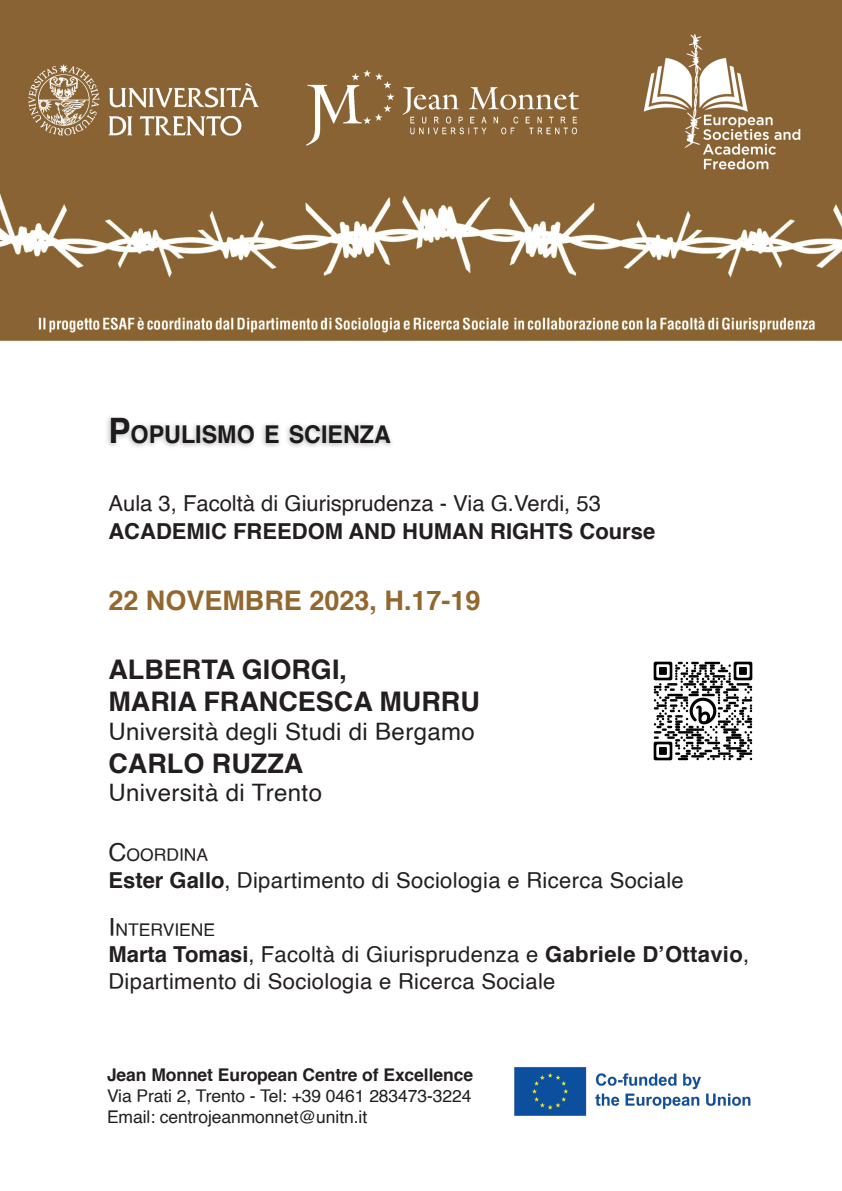
<style>
.page{position:relative;width:842px;height:1191px;background:#fff}
.page>*{position:absolute;margin:0;border:0;box-sizing:border-box;transform-origin:0 0}
.t1{font:700 27px "Helvetica";color:#231f20}
.t2{font:700 27px "Helvetica";color:#92682e}
.t3{font:700 24.5px "Helvetica";color:#231f20;scale:.95 1}
.t4{font:24px "Helvetica";letter-spacing:.015em;color:#231f20}
.t5{font:22px/26.4px "Helvetica";letter-spacing:.015em;color:#231f20}
.t6{font:700 22px "Helvetica";color:#231f20}
.t7{font:17.5px "Helvetica";letter-spacing:-.005em;color:#231f20}
.t8{font:700 17.5px "Helvetica";letter-spacing:-.005em;color:#231f20}
.t9{font:17.5px "Helvetica";color:#231f20}
.s1{font-size:35px}
.s2{font-size:25px}
.s3{font-weight:700}
</style>
<div class="page">
<img style="left:514px;top:1067px;width:237px;height:49px">
<div style="left:104px;top:413px;width:292px;height:37px;background:#231f20;opacity:.7"></div>
<img style="left:653px;top:661px;width:100px;height:100px">
<img style="left:0;top:0;width:842px;height:341px">
<p class="t3" style="left:108px;top:415px;width:299px"><span class="s1">P</span>OPULISMO E SCIENZA</p>
<p class="t5" style="left:108px;top:491px;width:494px">Aula 3, Facoltà di Giurisprudenza - Via G.Verdi, 53</p>
<p class="t6" style="left:108px;top:514px;width:548px">ACADEMIC FREEDOM AND HUMAN RIGHTS Course</p>
<p class="t2" style="left:108px;top:579px;width:374px">22 NOVEMBRE 2023, H.17-19</p>
<p class="t1" style="left:108px;top:647px;width:240px">ALBERTA GIORGI,</p>
<p class="t1" style="left:108px;top:680px;width:373px">MARIA FRANCESCA MURRU</p>
<p class="t4" style="left:108px;top:713px;width:368px">Università degli Studi di Bergamo</p>
<p class="t1" style="left:108px;top:741px;width:196px">CARLO RUZZA</p>
<p class="t4" style="left:108px;top:774px;width:215px">Università di Trento</p>
<p class="t9" style="left:108px;top:841px;width:101px"><span class="s2">C</span>OORDINA</p>
<p class="t5" style="left:108px;top:867px;width:577px"><span class="s3">Ester Gallo</span>, Dipartimento di Sociologia e Ricerca Sociale</p>
<p class="t9" style="left:108px;top:916px;width:108px"><span class="s2">I</span> NTERVIENE</p>
<p class="t5" style="left:108px;top:942px;width:642px"><span class="s3">Marta Tomasi</span>, Facoltà di Giurisprudenza e <span class="s3">Gabriele D’Ottavio</span>,<br>Dipartimento di Sociologia e Ricerca Sociale</p>
<p class="t8" style="left:107px;top:1060px;width:368px">Jean Monnet European Centre of Excellence</p>
<p class="t7" style="left:107px;top:1082px;width:366px">Via Prati 2, Trento - Tel: +39 0461 283473-3224</p>
<p class="t7" style="left:107px;top:1103px;width:262px">Email: centrojeanmonnet@unitn.it</p>
</div>
